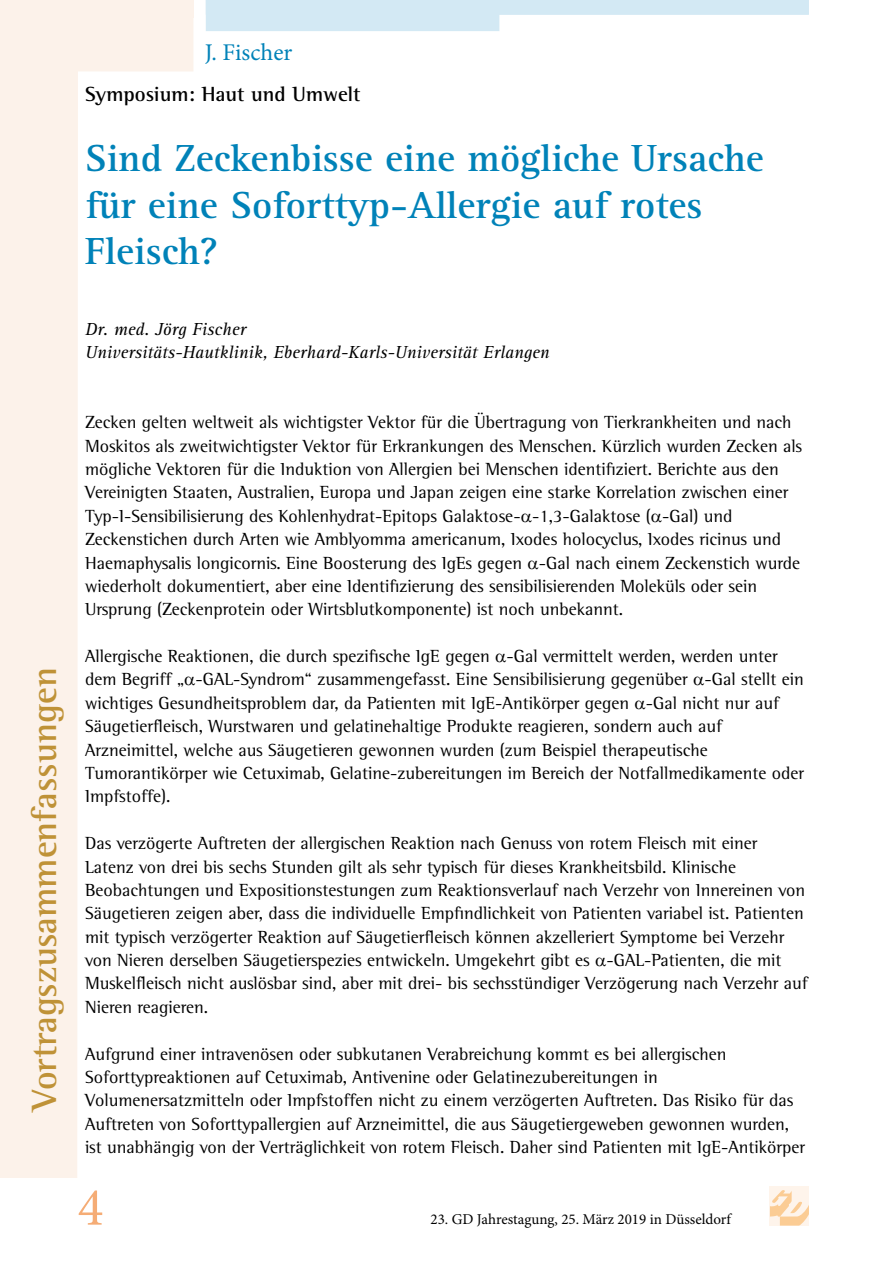
<style>
.page{position:relative;width:893px;height:1263px;background:#fff}
.page>*{position:absolute;margin:0;border:0;box-sizing:border-box;transform-origin:0 0}
.t1{font:54px "Minion Pro";color:#f5ac75}
.t2{font:700 39px/46.8px "Agfa Rotis Serif";color:#0082b8}
.t3{font:700 36px "Agfa Rotis Semi Serif";color:#bf9237}
.t4{font:24px "Minion Pro";color:#0082b8}
.t5{font:700 21px "Agfa Rotis Semi Serif";color:#000}
.t6{font:18px/23.4px "Agfa Rotis Semi Serif";color:#000}
.t7{font:italic 18px/23.4px "Agfa Rotis Serif";color:#000}
.t8{font:15px "Minion Pro";color:#000}
</style>
<div class="page">
<div style="left:770px;top:1186px;width:39px;height:39px;background:#fef4eb"></div>
<svg style="left:770px;top:1190px;width:39px;height:35px"></svg>
<svg style="left:0;top:0;width:194px;height:1178px"></svg>
<div style="left:0;top:0;width:193px;height:17px;background:#fcf2ea"></div>
<svg style="left:206px;top:0;width:603px;height:31px"></svg>
<svg style="left:185px;top:677px;width:9px;height:9px"></svg>
<h3 class="t4" style="left:205px;top:36px;width:89px">J. Fischer</h3>
<p class="t5" style="left:85px;top:81px;width:277px">Symposium: Haut und Umwelt</p>
<h2 class="t2" style="left:85px;top:135px;width:680px">Sind Zeckenbisse eine mögliche Ursache für eine Soforttyp-Allergie auf rotes<br>Fleisch?</h2>
<p class="t7" style="left:85px;top:318px;width:466px">Dr. med. Jörg Fischer<br>Universitäts-Hautklinik, Eberhard-Karls-Universität Erlangen</p>
<h3 class="t3" style="left:23px;top:1111px;width:445px;rotate:-90deg">Vortragszusammenfassungen</h3>
<p class="t6" style="left:85px;top:410px;width:719px">Zecken gelten weltweit als wichtigster Vektor für die Übertragung von Tierkrankheiten und nach Moskitos als zweitwichtigster Vektor für Erkrankungen des Menschen. Kürzlich wurden Zecken als mögliche Vektoren für die Induktion von Allergien bei Menschen identifiziert. Berichte aus den Vereinigten Staaten, Australien, Europa und Japan zeigen eine starke Korrelation zwischen einer Typ-I-Sensibilisierung des Kohlenhydrat-Epitops Galaktose- -1,3-Galaktose ( -Gal) und Zeckenstichen durch Arten wie Amblyomma americanum, Ixodes holocyclus, Ixodes ricinus und Haemaphysalis longicornis. Eine Boosterung des IgEs gegen -Gal nach einem Zeckenstich wurde wiederholt dokumentiert, aber eine Identifizierung des sensibilisierenden Moleküls oder sein Ursprung (Zeckenprotein oder Wirtsblutkomponente) ist noch unbekannt.</p>
<p class="t6" style="left:85px;top:644px;width:721px">Allergische Reaktionen, die durch spezifische IgE gegen -Gal vermittelt werden, werden unter dem Begriff „ -GAL-Syndrom“ zusammengefasst. Eine Sensibilisierung gegenüber -Gal stellt ein wichtiges Gesundheitsproblem dar, da Patienten mit IgE-Antikörper gegen -Gal nicht nur auf Säugetierfleisch, Wurstwaren und gelatinehaltige Produkte reagieren, sondern auch auf Arzneimittel, welche aus Säugetieren gewonnen wurden (zum Beispiel therapeutische Tumorantikörper wie Cetuximab, Gelatine-zubereitungen im Bereich der Notfallmedikamente oder Impfstoffe).</p>
<p class="t6" style="left:85px;top:831px;width:724px">Das verzögerte Auftreten der allergischen Reaktion nach Genuss von rotem Fleisch mit einer Latenz von drei bis sechs Stunden gilt als sehr typisch für dieses Krankheitsbild. Klinische Beobachtungen und Expositionstestungen zum Reaktionsverlauf nach Verzehr von Innereinen von Säugetieren zeigen aber, dass die individuelle Empfindlichkeit von Patienten variabel ist. Patienten mit typisch verzögerter Reaktion auf Säugetierfleisch können akzelleriert Symptome bei Verzehr von Nieren derselben Säugetierspezies entwickeln. Umgekehrt gibt es -GAL-Patienten, die mit Muskelfleisch nicht auslösbar sind, aber mit drei- bis sechsstündiger Verzögerung nach Verzehr auf Nieren reagieren.</p>
<p class="t6" style="left:85px;top:1042px;width:722px">Aufgrund einer intravenösen oder subkutanen Verabreichung kommt es bei allergischen Soforttypreaktionen auf Cetuximab, Antivenine oder Gelatinezubereitungen in Volumenersatzmitteln oder Impfstoffen nicht zu einem verzögerten Auftreten. Das Risiko für das Auftreten von Soforttypallergien auf Arzneimittel, die aus Säugetiergeweben gewonnen wurden, ist unabhängig von der Verträglichkeit von rotem Fleisch. Daher sind Patienten mit IgE-Antikörper</p>
<h1 class="t1" style="left:78px;top:1171px;width:27px">4</h1>
<p class="t8" style="left:431px;top:1209px;width:302px">23. GD Jahrestagung, 25. März 2019 in Düsseldorf</p>
</div>
